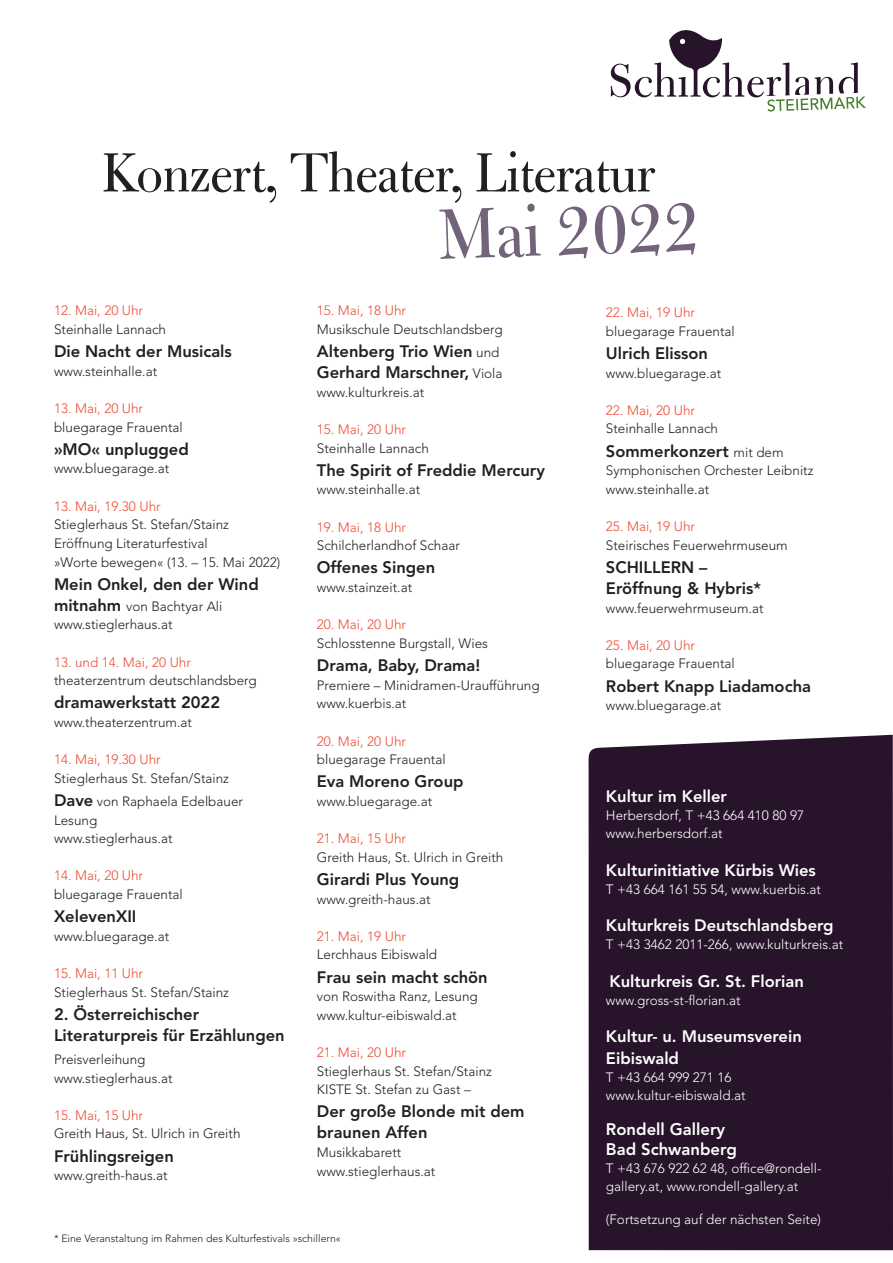
<style>
.page{position:relative;width:893px;height:1263px;background:#fff}
.page>*{position:absolute;margin:0;border:0;box-sizing:border-box;transform-origin:0 0}
.t1{font:79.05px "Bulmer MT Regular Display";color:#72637a}
.t2{font:61.2px "Bulmer MT Regular Display";color:#231f20}
.t3{font:800 16.65px/19.6px "Avenir LT Std";color:#fff}
.t4{font:800 16.5px/21px "Avenir LT Std";color:#231f20}
.t5{font:800 16.5px/22.5px "Avenir LT Std";color:#fff}
.t6{font:300 13.5px/18.6px "Avenir LT Std";color:#231f20}
.t7{font:300 13.5px/18px "Avenir LT Std";color:#fff}
.t8{font:300 13.5px "Avenir LT Std";color:#ef4d35}
.t9{font:300 10.5px "Avenir LT Std";color:#231f20}
.s1{font-weight:800;font-size:16.5px}
.s2{font-weight:300;font-size:13.5px}
</style>
<div class="page">
<div style="left:588px;top:735px;width:305px;height:515px;background:#27132a"></div>
<svg style="left:611px;top:30px;width:255px;height:82px"></svg>
<h2 class="t2" style="left:102px;top:135px;width:555px">Konzert, Theater, Literatur</h2>
<h1 class="t1" style="left:437px;top:187px;width:263px;rotate:-2deg">Mai 2022</h1>
<p class="t8" style="left:54px;top:303px;width:91px">12. Mai, 20 Uhr</p>
<p class="t6" style="left:54px;top:320px;width:114px">Steinhalle Lannach</p>
<p class="t4" style="left:54px;top:341px;width:179px">Die Nacht der Musicals</p>
<p class="t6" style="left:54px;top:362px;width:105px">www.steinhalle.at</p>
<p class="t8" style="left:54px;top:400px;width:91px">13. Mai, 20 Uhr</p>
<p class="t6" style="left:54px;top:418px;width:130px">bluegarage Frauental</p>
<p class="t4" style="left:54px;top:438px;width:136px">»MO« unplugged</p>
<p class="t6" style="left:54px;top:459px;width:117px">www.bluegarage.at</p>
<p class="t8" style="left:54px;top:498px;width:108px">13. Mai, 19.30 Uhr</p>
<p class="t6" style="left:54px;top:515px;width:228px">Stieglerhaus St. Stefan/Stainz<br>Eröffnung Literaturfestival<br>»Worte bewegen« (13. – 15. Mai 2022)</p>
<p class="t4" style="left:54px;top:573px;width:206px">Mein Onkel, den der Wind</p>
<p class="t6" style="left:54px;top:597px;width:170px"><span class="s1">mitnahm</span> von Bachtyar Ali www.stieglerhaus.at</p>
<p class="t8" style="left:54px;top:654px;width:138px">13. und 14. Mai, 20 Uhr</p>
<p class="t6" style="left:54px;top:671px;width:204px">theaterzentrum deutschlandsberg</p>
<p class="t4" style="left:54px;top:692px;width:168px">dramawerkstatt 2022</p>
<p class="t6" style="left:54px;top:713px;width:140px">www.theaterzentrum.at</p>
<p class="t8" style="left:54px;top:751px;width:108px">14. Mai, 19.30 Uhr</p>
<p class="t6" style="left:54px;top:767px;width:191px;line-height:23.1px">Stieglerhaus St. Stefan/Stainz<br><span class="s1">Dave</span> von Raphaela Edelbauer</p>
<p class="t6" style="left:54px;top:811px;width:120px">Lesung www.stieglerhaus.at</p>
<p class="t8" style="left:54px;top:868px;width:91px">14. Mai, 20 Uhr</p>
<p class="t6" style="left:54px;top:885px;width:130px">bluegarage Frauental</p>
<p class="t4" style="left:54px;top:906px;width:84px">XelevenXII</p>
<p class="t6" style="left:54px;top:927px;width:117px">www.bluegarage.at</p>
<p class="t8" style="left:54px;top:965px;width:91px">15. Mai, 11 Uhr</p>
<p class="t6" style="left:54px;top:983px;width:177px">Stieglerhaus St. Stefan/Stainz</p>
<p class="t4" style="left:54px;top:1004px;width:232px">2. Österreichischer<br>Literaturpreis für Erzählungen</p>
<p class="t6" style="left:54px;top:1050px;width:120px">Preisverleihung www.stieglerhaus.at</p>
<p class="t8" style="left:54px;top:1107px;width:91px">15. Mai, 15 Uhr</p>
<p class="t6" style="left:54px;top:1124px;width:188px">Greith Haus, St. Ulrich in Greith</p>
<p class="t4" style="left:54px;top:1145px;width:121px">Frühlingsreigen</p>
<p class="t6" style="left:54px;top:1166px;width:115px">www.greith-haus.at</p>
<p class="t8" style="left:317px;top:303px;width:91px">15. Mai, 18 Uhr</p>
<p class="t6" style="left:317px;top:320px;width:187px">Musikschule Deutschlandsberg</p>
<p class="t4" style="left:317px;top:341px;width:187px">Altenberg Trio Wien <span class="s2">und<br></span>Gerhard Marschner, <span class="s2">Viola</span></p>
<p class="t6" style="left:317px;top:383px;width:109px">www.kulturkreis.at</p>
<p class="t8" style="left:317px;top:421px;width:91px">15. Mai, 20 Uhr</p>
<p class="t6" style="left:317px;top:439px;width:114px">Steinhalle Lannach</p>
<p class="t4" style="left:317px;top:459px;width:229px">The Spirit of Freddie Mercury</p>
<p class="t6" style="left:317px;top:480px;width:105px">www.steinhalle.at</p>
<p class="t8" style="left:317px;top:519px;width:91px">19. Mai, 18 Uhr</p>
<p class="t6" style="left:317px;top:536px;width:145px">Schilcherlandhof Schaar</p>
<p class="t4" style="left:317px;top:557px;width:120px">Offenes Singen</p>
<p class="t6" style="left:317px;top:578px;width:97px">www.stainzeit.at</p>
<p class="t8" style="left:317px;top:617px;width:91px">20. Mai, 20 Uhr</p>
<p class="t6" style="left:317px;top:634px;width:173px">Schlosstenne Burgstall, Wies</p>
<p class="t4" style="left:317px;top:655px;width:165px">Drama, Baby, Drama!</p>
<p class="t6" style="left:317px;top:676px;width:224px">Premiere – Minidramen-Uraufführung www.kuerbis.at</p>
<p class="t8" style="left:317px;top:733px;width:91px">20. Mai, 20 Uhr</p>
<p class="t6" style="left:317px;top:750px;width:130px">bluegarage Frauental</p>
<p class="t4" style="left:317px;top:771px;width:148px">Eva Moreno Group</p>
<p class="t6" style="left:317px;top:792px;width:117px">www.bluegarage.at</p>
<p class="t8" style="left:317px;top:830px;width:91px">21. Mai, 15 Uhr</p>
<p class="t6" style="left:317px;top:848px;width:188px">Greith Haus, St. Ulrich in Greith</p>
<p class="t4" style="left:317px;top:869px;width:144px">Girardi Plus Young</p>
<p class="t6" style="left:317px;top:890px;width:115px">www.greith-haus.at</p>
<p class="t8" style="left:317px;top:928px;width:91px">21. Mai, 19 Uhr</p>
<p class="t6" style="left:317px;top:945px;width:122px">Lerchhaus Eibiswald</p>
<p class="t4" style="left:317px;top:966px;width:172px">Frau sein macht schön</p>
<p class="t6" style="left:317px;top:987px;width:162px">von Roswitha Ranz, Lesung www.kultur-eibiswald.at</p>
<p class="t8" style="left:317px;top:1044px;width:91px">21. Mai, 20 Uhr</p>
<p class="t6" style="left:317px;top:1062px;width:177px">Stieglerhaus St. Stefan/Stainz<br>KISTE St. Stefan zu Gast –</p>
<p class="t4" style="left:317px;top:1101px;width:209px">Der große Blonde mit dem braunen Affen</p>
<p class="t6" style="left:317px;top:1143px;width:120px">Musikkabarett www.stieglerhaus.at</p>
<p class="t9" style="left:54px;top:1232px;width:288px">* Eine Veranstaltung im Rahmen des Kulturfestivals »schillern«</p>
<p class="t8" style="left:606px;top:305px;width:91px">22. Mai, 19 Uhr</p>
<p class="t6" style="left:606px;top:322px;width:130px">bluegarage Frauental</p>
<p class="t4" style="left:606px;top:343px;width:104px">Ulrich Elisson</p>
<p class="t6" style="left:606px;top:364px;width:117px">www.bluegarage.at</p>
<p class="t8" style="left:606px;top:402px;width:91px">22. Mai, 20 Uhr</p>
<p class="t6" style="left:606px;top:420px;width:114px">Steinhalle Lannach</p>
<p class="t4" style="left:606px;top:440px;width:179px">Sommerkonzert <span class="s2">mit dem</span></p>
<p class="t6" style="left:606px;top:461px;width:209px">Symphonischen Orchester Leibnitz www.steinhalle.at</p>
<p class="t8" style="left:606px;top:518px;width:91px">25. Mai, 19 Uhr</p>
<p class="t6" style="left:606px;top:536px;width:183px">Steirisches Feuerwehrmuseum</p>
<p class="t4" style="left:606px;top:557px;width:157px">SCHILLERN –<br>Eröffnung &amp; Hybris*</p>
<p class="t6" style="left:606px;top:599px;width:159px">www.feuerwehrmuseum.at</p>
<p class="t8" style="left:606px;top:637px;width:91px">25. Mai, 20 Uhr</p>
<p class="t6" style="left:606px;top:654px;width:130px">bluegarage Frauental</p>
<p class="t4" style="left:606px;top:675px;width:207px">Robert Knapp Liadamocha</p>
<p class="t6" style="left:606px;top:696px;width:117px">www.bluegarage.at</p>
<p class="t5" style="left:606px;top:785px;width:123px">Kultur im Keller</p>
<p class="t7" style="left:606px;top:807px;width:200px">Herbersdorf, T +43 664 410 80 97 www.herbersdorf.at</p>
<p class="t5" style="left:606px;top:859px;width:211px">Kulturinitiative Kürbis Wies</p>
<p class="t7" style="left:606px;top:880px;width:217px">T +43 664 161 55 54, www.kuerbis.at</p>
<p class="t5" style="left:606px;top:914px;width:229px">Kulturkreis Deutschlandsberg</p>
<p class="t7" style="left:606px;top:935px;width:239px">T +43 3462 2011-266, www.kulturkreis.at</p>
<p class="t5" style="left:609px;top:969px;width:196px">Kulturkreis Gr. St. Florian</p>
<p class="t7" style="left:606px;top:991px;width:136px">www.gross-st-florian.at</p>
<p class="t5" style="left:606px;top:1025px;width:197px">Kultur- u. Museumsverein<br>Eibiswald</p>
<p class="t7" style="left:606px;top:1069px;width:141px">T +43 664 999 271 16 www.kultur-eibiswald.at</p>
<p class="t3" style="left:606px;top:1119px;width:132px">Rondell Gallery<br>Bad Schwanberg</p>
<p class="t7" style="left:606px;top:1159px;width:217px">T +43 676 922 62 48, office@rondell&shy;gallery.at, www.rondell-gallery.at</p>
<p class="t7" style="left:606px;top:1210px;width:217px">(Fortsetzung auf der nächsten Seite)</p>
</div>
